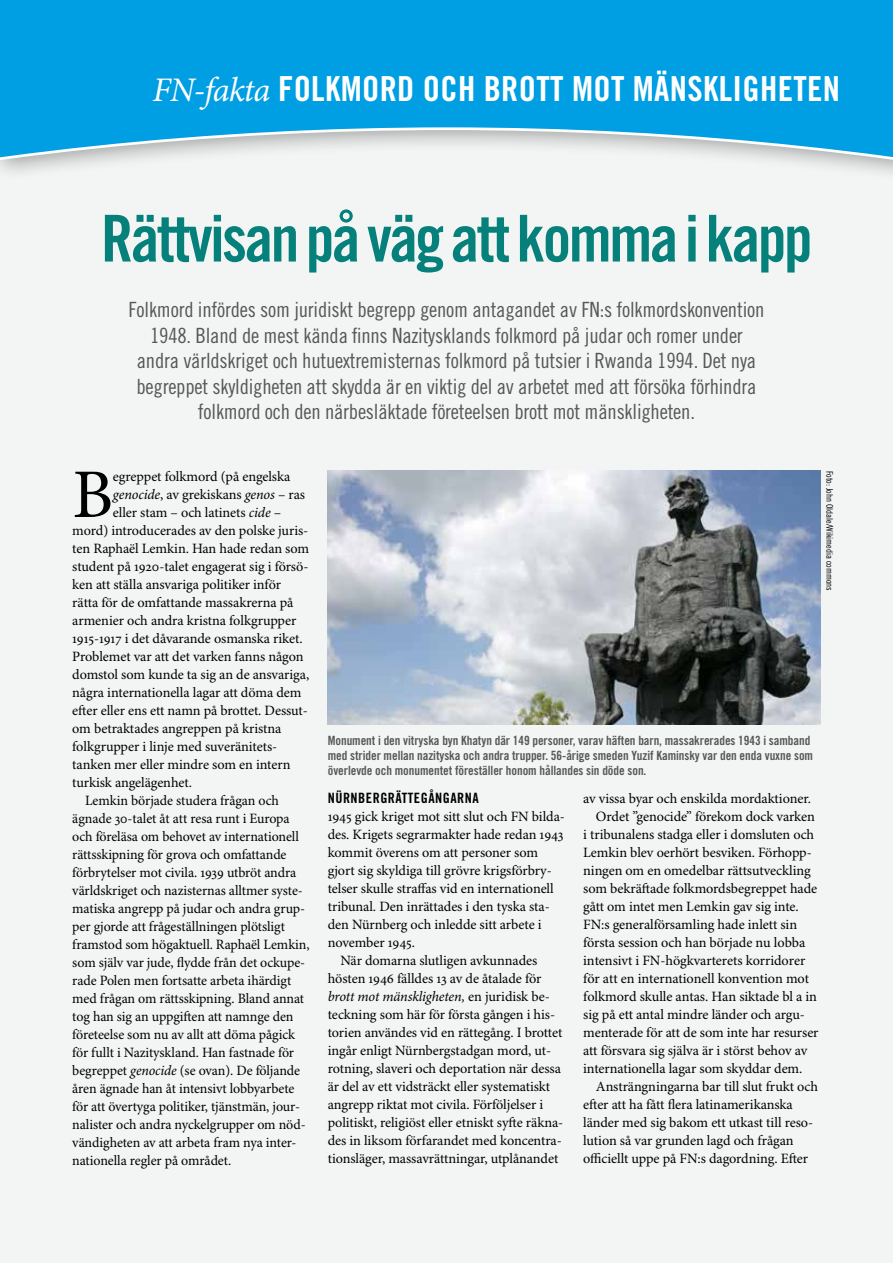
<style>
.page{position:relative;width:893px;height:1263px;background:#f2f5f4}
.page>*{position:absolute;margin:0;border:0;box-sizing:border-box;transform-origin:0 0}
.t1{font:69.6px "Minion Pro";color:#000}
.t2{font:64.65px "Trade Gothic LT Std Bd Cn 20";letter-spacing:-.04em;color:#06807b}
.t3{font:34.5px "Trade Gothic LT Std Bd Cn 20";letter-spacing:.01em;color:#fff}
.t4{font:21px/25.5px "Trade Gothic LT Std Cn 18";letter-spacing:-.01em;color:#575756;text-align:center}
.t5{font:14.25px "Minion Pro";letter-spacing:-.005em;color:#000}
.t6{font:italic 14.25px "Minion Pro";letter-spacing:-.015em;color:#000}
.t7{font:14.25px "Trade Gothic LT Std Bd Cn 20";color:#000}
.t8{font:12.75px/15px "Trade Gothic LT Std Bd Cn 20";letter-spacing:-.005em;color:#575756}
.t9{font:9px "Trade Gothic LT Std Cn 18";color:#000}
.s1{font-family:"Minion Pro";font-style:italic}
.s2{font-style:italic}
.s3{font-style:normal}
</style>
<div class="page">
<svg style="left:0;top:0;width:893px;height:174px;background:#30aee3"></svg>
<img style="left:328px;top:471px;width:493px;height:254px">
<h3 class="t3" style="left:153px;top:67px;width:689px"><span class="s1">FN-fakta</span> Folkmord och brott mot mänskligheten</h3>
<h2 class="t2" style="left:101px;top:199px;width:713px">Rättvisan på väg att komma i kapp</h2>
<p class="t4" style="left:129px;top:297px;width:637px">Folkmord infördes som juridiskt begrepp genom antagandet av FN:s folkmordskonvention 1948. Bland de mest kända finns Nazitysklands folkmord på judar och romer under andra världskriget och hutuextremisternas folkmord på tutsier i Rwanda 1994. Det nya begreppet skyldigheten att skydda är en viktig del av arbetet med att försöka förhindra folkmord och den närbesläktade företeelsen brott mot mänskligheten.</p>
<h1 class="t1" style="left:72px;top:453px;width:42px">B</h1>
<p class="t5" style="left:113px;top:468px;width:179px">egreppet folkmord (på engelska</p>
<p class="t5" style="left:113px;top:486px;width:194px"><span class="s2">genocide</span>, av grekiskans <span class="s2">genos</span> – ras</p>
<p class="t5" style="left:113px;top:504px;width:170px">eller stam – och latinets <span class="s2">cide</span> –</p>
<p class="t5" style="left:72px;top:522px;width:238px">mord) introducerades av den polske juris-</p>
<p class="t5" style="left:72px;top:540px;width:238px">ten Raphaël Lemkin. Han hade redan som</p>
<p class="t5" style="left:72px;top:558px;width:238px">student på 1920-talet engagerat sig i försö-</p>
<p class="t5" style="left:72px;top:576px;width:210px">ken att ställa ansvariga politiker inför</p>
<p class="t5" style="left:72px;top:594px;width:223px">rätta för de omfattande massakrerna på</p>
<p class="t5" style="left:72px;top:612px;width:226px">armenier och andra kristna folkgrupper</p>
<p class="t5" style="left:72px;top:630px;width:232px">1915-1917 i det dåvarande osmanska riket.</p>
<p class="t5" style="left:72px;top:648px;width:233px">Problemet var att det varken fanns någon</p>
<p class="t5" style="left:72px;top:666px;width:238px">domstol som kunde ta sig an de ansvariga,</p>
<p class="t5" style="left:72px;top:684px;width:231px">några internationella lagar att döma dem</p>
<p class="t5" style="left:72px;top:702px;width:237px">efter eller ens ett namn på brottet. Dessut-</p>
<p class="t5" style="left:72px;top:720px;width:211px">om betraktades angreppen på kristna</p>
<p class="t5" style="left:72px;top:738px;width:206px">folkgrupper i linje med suveränitets-</p>
<p class="t5" style="left:72px;top:756px;width:220px">tanken mer eller mindre som en intern</p>
<p class="t5" style="left:72px;top:774px;width:121px">turkisk angelägenhet.</p>
<p class="t5" style="left:85px;top:792px;width:195px">Lemkin började studera frågan och</p>
<p class="t5" style="left:72px;top:810px;width:219px">ägnade 30-talet åt att resa runt i Europa</p>
<p class="t5" style="left:72px;top:828px;width:228px">och föreläsa om behovet av internationell</p>
<p class="t5" style="left:72px;top:846px;width:216px">rättsskipning för grova och omfattande</p>
<p class="t5" style="left:72px;top:864px;width:226px">förbrytelser mot civila. 1939 utbröt andra</p>
<p class="t5" style="left:72px;top:882px;width:232px">världskriget och nazisternas alltmer syste-</p>
<p class="t5" style="left:72px;top:900px;width:234px">matiska angrepp på judar och andra grup-</p>
<p class="t5" style="left:72px;top:918px;width:214px">per gjorde att frågeställningen plötsligt</p>
<p class="t5" style="left:72px;top:936px;width:239px">framstod som högaktuell. Raphaël Lemkin,</p>
<p class="t5" style="left:72px;top:954px;width:234px">som själv var jude, flydde från det ockupe-</p>
<p class="t5" style="left:72px;top:972px;width:220px">rade Polen men fortsatte arbeta ihärdigt</p>
<p class="t5" style="left:72px;top:990px;width:233px">med frågan om rättsskipning. Bland annat</p>
<p class="t5" style="left:72px;top:1008px;width:223px">tog han sig an uppgiften att namnge den</p>
<p class="t5" style="left:72px;top:1026px;width:224px">företeelse som nu av allt att döma pågick</p>
<p class="t5" style="left:72px;top:1044px;width:223px">för fullt i Nazityskland. Han fastnade för</p>
<p class="t5" style="left:72px;top:1062px;width:229px">begreppet <span class="s2">genocide</span> (se ovan). De följande</p>
<p class="t5" style="left:72px;top:1080px;width:224px">åren ägnade han åt intensivt lobbyarbete</p>
<p class="t5" style="left:72px;top:1098px;width:229px">för att övertyga politiker, tjänstmän, jour-</p>
<p class="t5" style="left:72px;top:1116px;width:235px">nalister och andra nyckelgrupper om nöd-</p>
<p class="t5" style="left:72px;top:1134px;width:226px">vändigheten av att arbeta fram nya inter-</p>
<p class="t5" style="left:72px;top:1152px;width:160px">nationella regler på området.</p>
<p class="t9" style="left:835px;top:471px;width:121px;rotate:90deg">Foto: John Oldale/Wikimedia commons</p>
<p class="t8" style="left:328px;top:732px;width:487px">Monument i den vitryska byn Khatyn där 149 personer, varav häften barn, massakrerades 1943 i samband med strider mellan nazityska och andra trupper. 56-årige smeden Yuzif Kaminsky var den enda vuxne som överlevde och monumentet föreställer honom hållandes sin döde son.</p>
<p class="t7" style="left:328px;top:789px;width:24px">NÜRNBERGRÄTTEG</p>
<p class="t7" style="left:428px;top:789px;width:52px">ÅNGARNA</p>
<p class="t5" style="left:328px;top:808px;width:239px">1945 gick kriget mot sitt slut och FN bilda-</p>
<p class="t5" style="left:328px;top:826px;width:237px">des. Krigets segrarmakter hade redan 1943</p>
<p class="t5" style="left:328px;top:844px;width:212px">kommit överens om att personer som</p>
<p class="t5" style="left:328px;top:862px;width:226px">gjort sig skyldiga till grövre krigsförbry-</p>
<p class="t5" style="left:328px;top:880px;width:228px">telser skulle straffas vid en internationell</p>
<p class="t5" style="left:328px;top:898px;width:223px">tribunal. Den inrättades i den tyska sta-</p>
<p class="t5" style="left:328px;top:916px;width:215px">den Nürnberg och inledde sitt arbete i</p>
<p class="t5" style="left:328px;top:934px;width:89px">november 1945.</p>
<p class="t5" style="left:340px;top:952px;width:198px">När domarna slutligen avkunnades</p>
<p class="t5" style="left:328px;top:970px;width:215px">hösten 1946 fälldes 13 av de åtalade för</p>
<p class="t6" style="left:328px;top:988px;width:224px">brott mot mänskligheten, <span class="s3">en juridisk be-</span></p>
<p class="t5" style="left:328px;top:1006px;width:229px">teckning som här för första gången i his-</p>
<p class="t5" style="left:328px;top:1024px;width:236px">torien användes vid en rättegång. I brottet</p>
<p class="t5" style="left:328px;top:1042px;width:225px">ingår enligt Nürnbergstadgan mord, ut-</p>
<p class="t5" style="left:328px;top:1060px;width:235px">rotning, slaveri och deportation när dessa</p>
<p class="t5" style="left:328px;top:1078px;width:224px">är del av ett vidsträckt eller systematiskt</p>
<p class="t5" style="left:328px;top:1096px;width:217px">angrepp riktat mot civila. Förföljelser i</p>
<p class="t5" style="left:328px;top:1114px;width:237px">politiskt, religiöst eller etniskt syfte räkna-</p>
<p class="t5" style="left:328px;top:1132px;width:236px">des in liksom förfarandet med koncentra-</p>
<p class="t5" style="left:328px;top:1150px;width:232px">tionsläger, massavrättningar, utplånandet</p>
<p class="t5" style="left:583px;top:790px;width:229px">av vissa byar och enskilda mordaktioner.</p>
<p class="t5" style="left:596px;top:808px;width:220px">Ordet ”genocide” förekom dock varken</p>
<p class="t5" style="left:583px;top:826px;width:232px">i tribunalens stadga eller i domsluten och</p>
<p class="t5" style="left:583px;top:844px;width:230px">Lemkin blev oerhört besviken. Förhopp-</p>
<p class="t5" style="left:583px;top:862px;width:229px">ningen om en omedelbar rättsutveckling</p>
<p class="t5" style="left:583px;top:880px;width:235px">som bekräftade folkmordsbegreppet hade</p>
<p class="t5" style="left:583px;top:898px;width:217px">gått om intet men Lemkin gav sig inte.</p>
<p class="t5" style="left:583px;top:916px;width:215px">FN:s generalförsamling hade inlett sin</p>
<p class="t5" style="left:583px;top:934px;width:224px">första session och han började nu lobba</p>
<p class="t5" style="left:583px;top:952px;width:224px">intensivt i FN-högkvarterets korridorer</p>
<p class="t5" style="left:583px;top:970px;width:227px">för att en internationell konvention mot</p>
<p class="t5" style="left:583px;top:988px;width:235px">folkmord skulle antas. Han siktade bl a in</p>
<p class="t5" style="left:583px;top:1006px;width:223px">sig på ett antal mindre länder och argu-</p>
<p class="t5" style="left:583px;top:1024px;width:237px">menterade för att de som inte har resurser</p>
<p class="t5" style="left:583px;top:1042px;width:226px">att försvara sig själva är i störst behov av</p>
<p class="t5" style="left:583px;top:1060px;width:221px">internationella lagar som skyddar dem.</p>
<p class="t5" style="left:596px;top:1078px;width:223px">Ansträngningarna bar till slut frukt och</p>
<p class="t5" style="left:583px;top:1096px;width:211px">efter att ha fått flera latinamerikanska</p>
<p class="t5" style="left:583px;top:1114px;width:231px">länder med sig bakom ett utkast till reso-</p>
<p class="t5" style="left:583px;top:1132px;width:212px">lution så var grunden lagd och frågan</p>
<p class="t5" style="left:583px;top:1150px;width:226px">officiellt uppe på FN:s dagordning. Efter</p>
</div>
